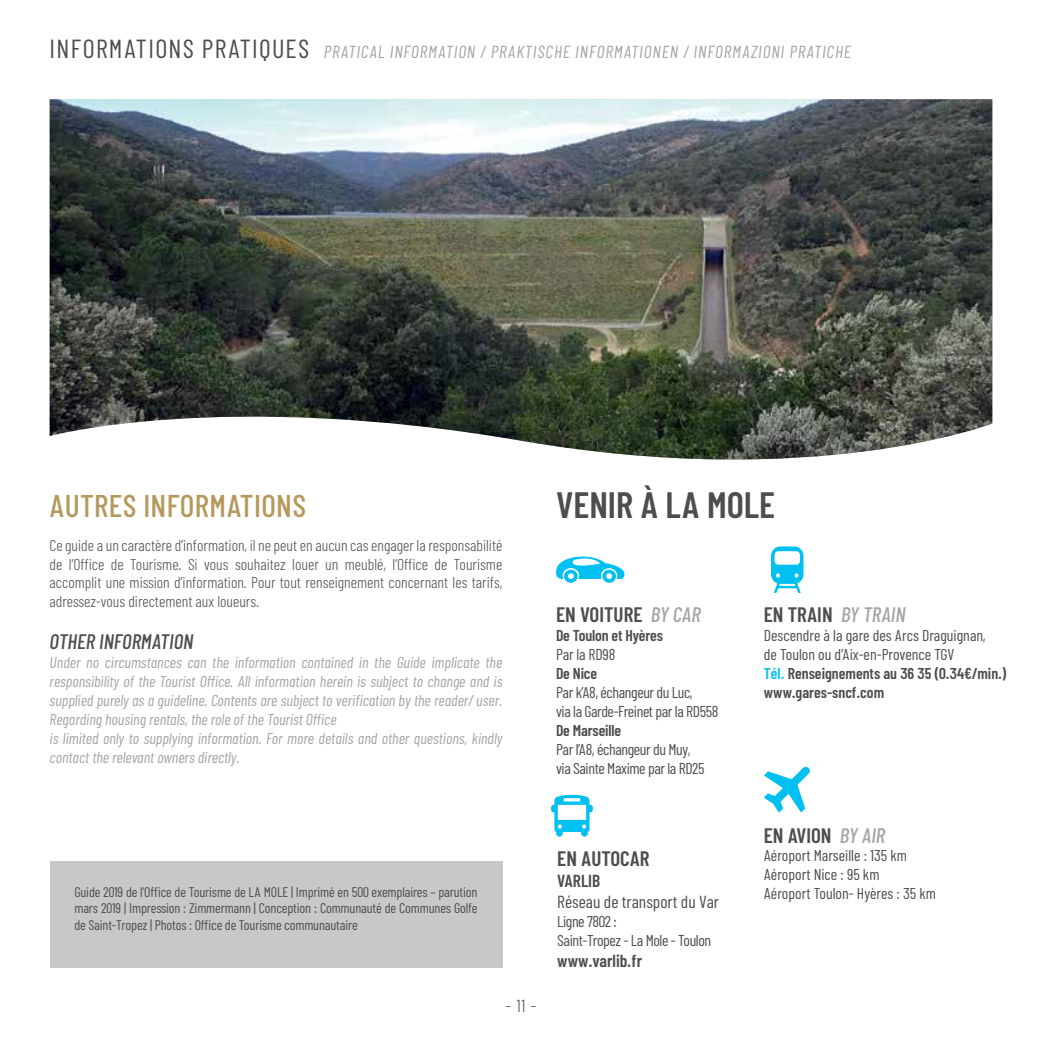
<style>
.page{position:relative;width:1042px;height:1042px;background:#fff}
.page>*{position:absolute;margin:0;border:0;box-sizing:border-box;transform-origin:0 0}
.t1{font:600 36.75px "Barlow Condensed";color:#4d4d4f}
.t2{font:500 31.5px "Barlow Condensed";letter-spacing:.01em;color:#b5985c}
.t3{font:26.25px "Barlow Condensed";color:#4d4d4f}
.t4{font:600 21px "Barlow Condensed";color:#4d4d4f}
.t5{font:italic 500 21px "Barlow Condensed";color:#4d4d4f}
.t6{font:italic 500 21px "Barlow Condensed";color:#a2a4a7}
.t7{font:italic 17.5px "Barlow Condensed";letter-spacing:.05em;color:#a2a4a7}
.t8{font:17.5px "Barlow Condensed";color:#4d4d4f}
.t9{font:600 17.5px "Barlow Condensed";color:#4d4d4f}
.t10{font:300 17.5px "Barlow Condensed";color:#4d4d4f}
.t11{font:italic 15.75px/18.9px "Barlow Condensed";color:#a2a4a7}
.t12{font:300 15.75px/18.9px "Barlow Condensed";color:#4d4d4f;text-align:justify}
.t13{font:15.75px/18.9px "Barlow Condensed";color:#4d4d4f}
.t14{font:15.75px/18.9px "Barlow Condensed";letter-spacing:-.025em;color:#4d4d4f}
.t15{font:600 15.75px "Barlow Condensed";letter-spacing:-.01em;color:#4d4d4f}
.t16{font:14px/16.8px "Barlow Condensed";letter-spacing:-.01em;color:#4d4d4f;text-align:justify}
.s1{font-style:normal;font-size:26.25px;color:#4d4d4f}
.s2{font-weight:500;font-style:italic;color:#a2a4a7}
.s3{font-weight:600;color:#00c0f2}
.s4{font-weight:600}
</style>
<div class="page">
<div style="left:50px;top:861px;width:452px;height:106px;background:#c7c8ca"></div>
<img style="left:50px;top:99px;width:942px;height:361px">
<svg style="left:556px;top:556px;width:69px;height:27px"></svg>
<svg style="left:771px;top:546px;width:32px;height:47px"></svg>
<svg style="left:764px;top:766px;width:46px;height:47px"></svg>
<svg style="left:551px;top:795px;width:42px;height:41px"></svg>
<h3 class="t3" style="left:50px;top:32px;width:13px">INFOR</h3>
<h3 class="t3" style="left:109px;top:32px;width:28px">MATION</h3>
<h3 class="t3" style="left:183px;top:32px;width:31px">S PRATI</h3>
<p class="t7" style="left:259px;top:40px;width:593px"><span class="s1">QUES</span> PRATICAL INFORMATION / PRAKTISCHE INFORMATIONEN / INFORMAZIONI PRATICHE</p>
<h2 class="t2" style="left:50px;top:486px;width:258px">AUTRES INFORMATIONS</h2>
<p class="t12" style="left:50px;top:535px;width:454px">Ce guide a un caractère d’information, il ne peut en aucun cas engager la responsabilité de l’Office de Tourisme. Si vous souhaitez louer un meublé, l’Office de Tourisme accomplit une mission d’information. Pour tout renseignement concernant les tarifs, adressez-vous directement aux loueurs.</p>
<h3 class="t5" style="left:50px;top:628px;width:92px">OTHER INFORMATI</h3>
<h3 class="t5" style="left:174px;top:628px;width:20px">ON</h3>
<p class="t11" style="left:50px;top:652px;width:454px">Under no circumstances can the information contained in the Guide implicate the responsibility of the Tourist Office. All information herein is subject to change and is supplied purely as a guideline. Contents are subject to verification by the reader/ user.<br>Regarding housing rentals, the role of the Tourist Office<br>is limited only to supplying information. For more details and other questions, kindly contact the relevant owners directly.</p>
<p class="t16" style="left:74px;top:883px;width:405px">Guide 2019 de l’Office de Tourisme de LA Mole | Imprimé en 500 exemplaires – parution mars 2019 | Impression : Zimmermann | Conception : Communauté de Communes Golfe de Saint-Tropez | Photos : Office de Tourisme communautaire</p>
<p class="t10" style="left:506px;top:994px;width:32px">- 11 -</p>
<h1 class="t1" style="left:556px;top:482px;width:33px">Venir</h1>
<h1 class="t1" style="left:640px;top:482px;width:136px">à LA MOLE</h1>
<h3 class="t4" style="left:556px;top:602px;width:34px">en voiture</h3>
<h3 class="t6" style="left:651px;top:602px;width:51px">BY CAR</h3>
<p class="t15" style="left:556px;top:626px;width:108px">De Toulon et Hyères</p>
<p class="t14" style="left:556px;top:645px;width:61px">Par la RD98</p>
<p class="t15" style="left:556px;top:664px;width:43px">De Nice</p>
<p class="t14" style="left:556px;top:682px;width:164px">Par k’A8, échangeur du Luc,<br>via la Garde-Freinet par la RD558</p>
<p class="t15" style="left:556px;top:720px;width:67px">De Marseille</p>
<p class="t14" style="left:556px;top:739px;width:150px">Par l’A8, échangeur du Muy, via Sainte Maxime par la RD25</p>
<h3 class="t4" style="left:557px;top:846px;width:45px">En Autocar</h3>
<p class="t9" style="left:557px;top:870px;width:44px">VARLIB</p>
<p class="t8" style="left:557px;top:891px;width:163px">Réseau de transport du Var</p>
<p class="t14" style="left:557px;top:912px;width:155px">Ligne 7802 :<br>Saint-Tropez - La Mole - Toulon</p>
<p class="t9" style="left:557px;top:950px;width:86px">www.varlib.fr</p>
<h3 class="t4" style="left:764px;top:602px;width:143px">en TRAIN <span class="s2">BY TRAIN</span></h3>
<p class="t13" style="left:764px;top:626px;width:244px">Descendre à la gare des Arcs Draguignan,<br>de Toulon ou d’Aix-en-Provence TGV<br><span class="s3">Tél.</span> <span class="s4">Renseignements au 36 35 (0.34€/min.) www.gares-sncf.com</span></p>
<h3 class="t4" style="left:764px;top:822px;width:123px">en AVION <span class="s2">BY AIR</span></h3>
<p class="t13" style="left:764px;top:846px;width:174px">Aéroport Marseille : 135 km<br>Aéroport Nice : 95 km<br>Aéroport Toulon- Hyères : 35 km</p>
</div>
